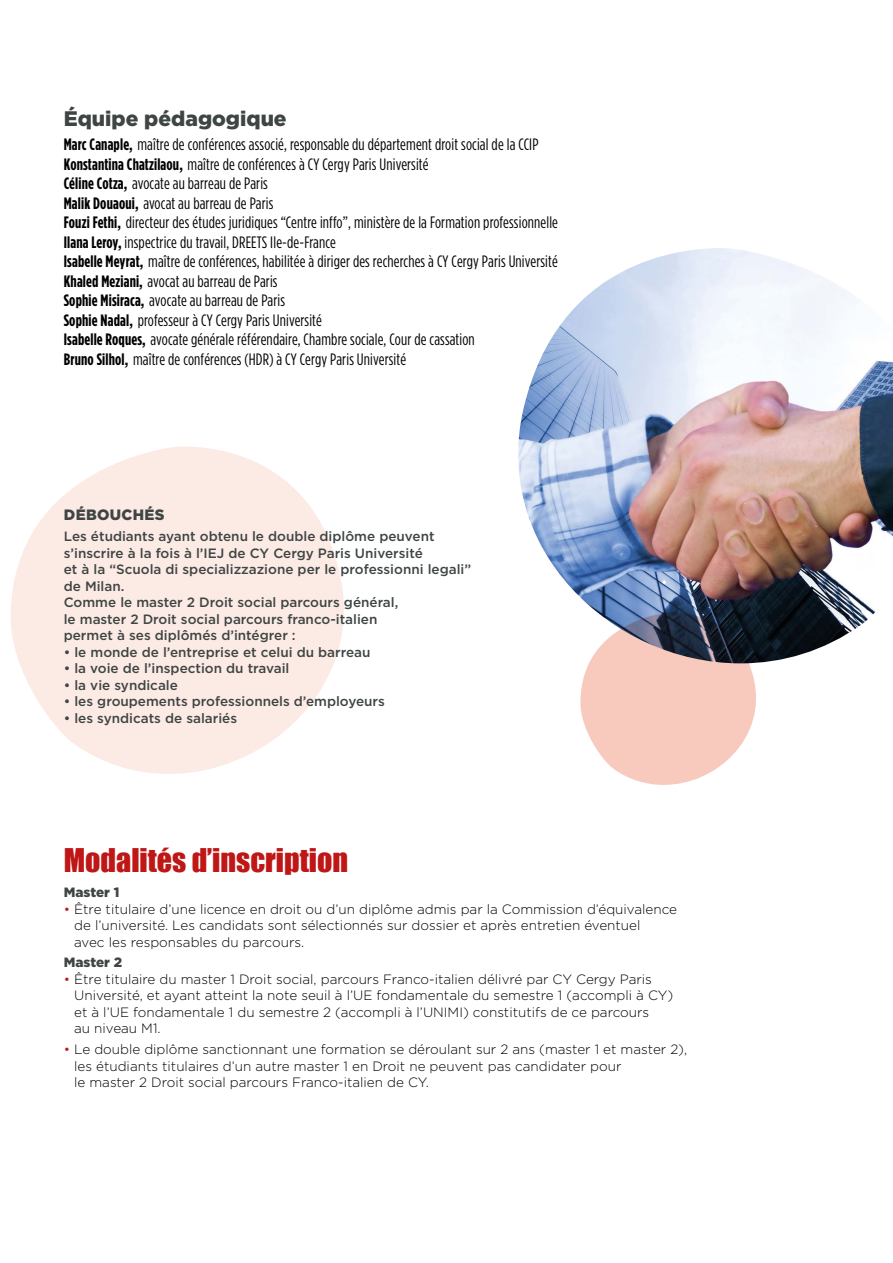
<style>
.page{position:relative;width:893px;height:1263px;background:#fff}
.page>*{position:absolute;margin:0;border:0;box-sizing:border-box;transform-origin:0 0}
.t1{font:30px "Impact";color:#be1716}
.t2{font:900 21px "Gotham Pro";color:#3e4543}
.t3{font:16.5px/19.5px "Gotham Condensed";letter-spacing:.01em;color:#000}
.t4{font:900 15px "Gotham Pro";letter-spacing:.02em;color:#3e4543}
.t5{font:300 13.5px/16.5px "Gotham";color:#000}
.t6{font:500 13.5px/16.5px "Gotham";color:#3e4543}
.t7{font:900 13.5px "Gotham Pro";color:#3e4543}
.s1{font-weight:700}
.s2{color:#be1716}
</style>
<div class="page">
<svg style="left:580px;top:663px;width:176px;height:122px"></svg>
<img style="left:518px;top:248px;width:375px;height:415px">
<svg style="left:11px;top:446px;width:333px;height:328px;fill:#fceae5"></svg>
<p class="t2" style="left:64px;top:107px;width:224px">Équipe pédagogique</p>
<p class="t3" style="left:64px;top:134px;width:496px"><span class="s1">Marc Canaple,</span> maître de conférences associé, responsable du département droit social de la CCIP <span class="s1">Konstantina Chatzilaou,</span> maître de conférences à CY Cergy Paris Université<br><span class="s1">Céline Cotza,</span> avocate au barreau de Paris<br><span class="s1">Malik Douaoui,</span> avocat au barreau de Paris<br><span class="s1">Fouzi Fethi,</span> directeur des études juridiques “Centre inffo”, ministère de la Formation professionnelle <span class="s1">Ilana Leroy,</span> inspectrice du travail, DREETS Ile-de-France<br><span class="s1">Isabelle Meyrat,</span> maître de conférences, habilitée à diriger des recherches à CY Cergy Paris Université <span class="s1">Khaled Meziani,</span> avocat au barreau de Paris<br><span class="s1">Sophie Misiraca,</span> avocate au barreau de Paris<br><span class="s1">Sophie Nadal,</span> professeur à CY Cergy Paris Université<br><span class="s1">Isabelle Roques,</span> avocate générale référendaire, Chambre sociale, Cour de cassation<br><span class="s1">Bruno Silhol,</span> maître de conférences (HDR) à CY Cergy Paris Université</p>
<p class="t4" style="left:64px;top:506px;width:102px">DÉBOUCHÉS</p>
<p class="t6" style="left:64px;top:528px;width:409px">Les étudiants ayant obtenu le double diplôme peuvent s’inscrire à la fois à l’IEJ de CY Cergy Paris Université<br>et à la “Scuola di specializzazione per le professionni legali” de Milan.<br>Comme le master 2 Droit social parcours général,<br>le master 2 Droit social parcours franco-italien<br>permet à ses diplômés d’intégrer :</p>
<p class="t6" style="left:64px;top:643px;width:308px">• le monde de l’entreprise et celui du barreau</p>
<p class="t6" style="left:64px;top:660px;width:227px">• la voie de l’inspection du travail</p>
<p class="t6" style="left:64px;top:676px;width:116px">• la vie syndicale</p>
<p class="t6" style="left:64px;top:693px;width:323px">• les groupements professionnels d’employeurs</p>
<p class="t6" style="left:64px;top:709px;width:175px">• les syndicats de salariés</p>
<h1 class="t1" style="left:64px;top:837px;width:286px">Modalités d’inscription</h1>
<p class="t7" style="left:64px;top:884px;width:57px">Master 1</p>
<p class="t5" style="left:74px;top:900px;width:604px;text-indent:-10px"><span class="s2">•</span> Être titulaire d’une licence en droit ou d’un diplôme admis par la Commission d’équivalence de l’université. Les candidats sont sélectionnés sur dossier et après entretien éventuel<br>avec les responsables du parcours.</p>
<p class="t7" style="left:64px;top:955px;width:60px">Master 2</p>
<p class="t5" style="left:74px;top:970px;width:601px;text-indent:-10px"><span class="s2">•</span> Être titulaire du master 1 Droit social, parcours Franco-italien délivré par CY Cergy Paris Université, et ayant atteint la note seuil à l’UE fondamentale du semestre 1 (accompli à CY) et à l’UE fondamentale 1 du semestre 2 (accompli à l’UNIMI) constitutifs de ce parcours<br>au niveau M1.</p>
<p class="t5" style="left:74px;top:1041px;width:614px;text-indent:-10px"><span class="s2">•</span> Le double diplôme sanctionnant une formation se déroulant sur 2 ans (master 1 et master 2), les étudiants titulaires d’un autre master 1 en Droit ne peuvent pas candidater pour<br>le master 2 Droit social parcours Franco-italien de CY.</p>
</div>
